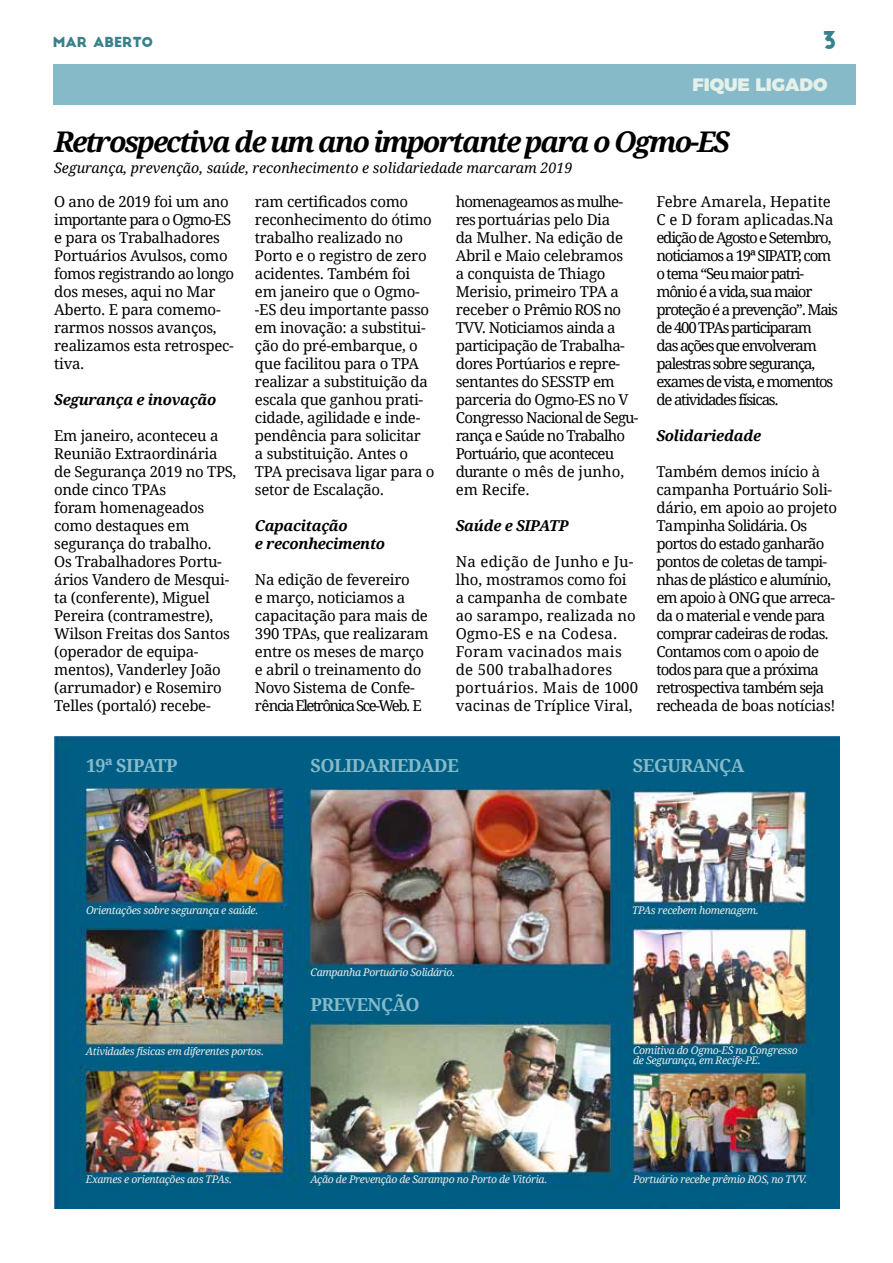
<style>
.page{position:relative;width:893px;height:1263px;background:#fff}
.page>*{position:absolute;margin:0;border:0;box-sizing:border-box;transform-origin:0 0}
.t1{font:italic 700 28.5px "Droid Serif";letter-spacing:-.07em;color:#000}
.t2{font:24px "Big John";color:#38818b}
.t3{font:700 18px "Droid Serif";letter-spacing:-.03em;color:#86bac8}
.t4{font:900 18px "Montserrat";color:#e3f1ea}
.t5{font:15px/18px "Droid Serif";letter-spacing:-.02em;color:#000}
.t6{font:15px/18px "Droid Serif";letter-spacing:-.04em;color:#000}
.t7{font:15px/18px "Droid Serif";letter-spacing:-.06em;color:#000}
.t8{font:15px/18px "Droid Serif";letter-spacing:-.08em;color:#000}
.t9{font:15px/18px "Droid Serif";color:#000}
.t10{font:italic 700 15px/18px "Droid Serif";letter-spacing:-.02em;color:#000}
.t11{font:italic 14.25px "Droid Serif";color:#000}
.t12{font:13.5px "Big John";color:#38818b}
.t13{font:italic 10.5px/10.5px "Droid Serif";letter-spacing:-.03em;color:#ececec}
.t14{font:italic 10.5px "Droid Serif";letter-spacing:-.03em;color:#ededed}
</style>
<div class="page">
<img style="left:54px;top:737px;width:785px;height:471px">
<div style="left:54px;top:64px;width:802px;height:41px;background:#86bac8"></div>
<p class="t12" style="left:53px;top:35px;width:102px">MAR ABERTO</p>
<h2 class="t2" style="left:822px;top:30px;width:17px">3</h2>
<p class="t4" style="left:692px;top:69px;width:137px">FIQUE LIGADO</p>
<h1 class="t1" style="left:54px;top:122px;width:677px">Retrospectiva de um ano importante para o Ogmo-ES</h1>
<p class="t11" style="left:54px;top:159px;width:520px">Segurança, prevenção, saúde, reconhecimento e solidariedade marcaram 2019</p>
<p class="t5" style="left:54px;top:192px;width:182px">O ano de 2019 foi um ano importante para o Ogmo-ES e para os Trabalhadores<br>Portuários Avulsos, como fomos registrando ao longo dos meses, aqui no Mar<br>Aberto. E para comemo&shy;rarmos nossos avanços, realizamos esta retrospec&shy;tiva.</p>
<p class="t10" style="left:54px;top:390px;width:164px">Segurança e inovação</p>
<p class="t5" style="left:54px;top:426px;width:184px">Em janeiro, aconteceu a<br>Reunião Extraordinária de Segurança 2019 no TPS, onde cinco TPAs<br>foram homenageados como destaques em segurança do trabalho.<br>Os Trabalhadores Portu&shy;ários Vandero de Mesqui&shy;ta (conferente), Miguel<br>Pereira (contramestre),<br>Wilson Freitas dos Santos (operador de equipa&shy;mentos), Vanderley João (arrumador) e Rosemiro<br>Telles (portaló) recebe-</p>
<p class="t5" style="left:255px;top:192px;width:181px">ram certificados como reconhecimento do ótimo trabalho realizado no<br>Porto e o registro de zero acidentes. Também foi em janeiro que o Ogmo--ES deu importante passo em inovação: a substitui&shy;ção do pré-embarque, o que facilitou para o TPA realizar a substituição da escala que ganhou prati&shy;cidade, agilidade e inde&shy;pendência para solicitar<br>a substituição. Antes o<br>TPA precisava ligar para o setor de Escalação.</p>
<p class="t10" style="left:255px;top:516px;width:132px">Capacitação<br>e reconhecimento</p>
<p class="t5" style="left:255px;top:570px;width:175px">Na edição de fevereiro<br>e março, noticiamos a capacitação para mais de<br>390 TPAs, que realizaram entre os meses de março e abril o treinamento do<br>Novo Sistema de Confe&shy;rência Eletrônica Sce-Web. E</p>
<p class="t6" style="left:456px;top:192px;width:184px">homenageamos as mulhe&shy;res portuárias pelo Dia<br>da Mulher. Na edição de<br>Abril e Maio celebramos<br>a conquista de Thiago<br>Merisio, primeiro TPA a receber o Prêmio ROS no<br>TVV. Noticiamos ainda a participação de Trabalha&shy;dores Portúarios e repre&shy;sentantes do SESSTP em parceria do Ogmo-ES no V<br>Congresso Nacional de Segu&shy;rança e Saúde no Trabalho<br>Portuário, que aconteceu durante o mês de junho, em Recife.</p>
<p class="t10" style="left:456px;top:516px;width:114px">Saúde e SIPATP</p>
<p class="t9" style="left:456px;top:552px;width:184px">Na edição de Junho e Ju&shy;lho, mostramos como foi a campanha de combate ao sarampo, realizada no<br>Ogmo-ES e na Codesa.<br>Foram vacinados mais de 500 trabalhadores portuários. Mais de 1000 vacinas de Tríplice Viral,</p>
<p class="t8" style="left:656px;top:192px;width:183px">Febre Amarela, Hepatite<br>C e D foram aplicadas.Na edição de Agosto e Setembro, noticiamos a 19ª SIPATP, com o tema “Seu maior patri&shy;mônio é a vida, sua maior proteção é a prevenção”. Mais de 400 TPAs participaram<br>das ações que envolveram palestras sobre segurança, exames de vista, e momentos de atividades físicas.</p>
<p class="t10" style="left:656px;top:426px;width:106px">Solidariedade</p>
<p class="t7" style="left:656px;top:462px;width:182px">Também demos início à campanha Portuário Soli&shy;dário, em apoio ao projeto<br>Tampinha Solidária. Os portos do estado ganharão pontos de coletas de tampi&shy;nhas de plástico e alumínio, em apoio à ONG que arreca&shy;da o material e vende para comprar cadeiras de rodas.<br>Contamos com o apoio de todos para que a próxima retrospectiva também seja recheada de boas notícias!</p>
<p class="t3" style="left:86px;top:753px;width:93px">19ª SIPATP</p>
<p class="t3" style="left:310px;top:753px;width:150px">SOLIDARIEDADE</p>
<p class="t14" style="left:86px;top:903px;width:174px">Orientações sobre segurança e saúde.</p>
<p class="t14" style="left:86px;top:1043px;width:180px">Atividades físicas em diferentes portos.</p>
<p class="t13" style="left:310px;top:967px;width:146px">Campanha Portuário Solidário.</p>
<p class="t3" style="left:310px;top:991px;width:111px">PREVENÇÃO</p>
<p class="t3" style="left:633px;top:753px;width:113px">SEGURANÇA</p>
<p class="t13" style="left:632px;top:904px;width:128px">TPAs recebem homenagem.</p>
<p class="t13" style="left:633px;top:1044px;width:166px">Comitiva do Ogmo-ES no Congresso de Segurança, em Recife-PE.</p>
<p class="t13" style="left:86px;top:1173px;width:148px">Exames e orientações aos TPAs.</p>
<p class="t13" style="left:310px;top:1173px;width:238px">Ação de Prevenção de Sarampo no Porto de Vitória.</p>
<p class="t13" style="left:633px;top:1173px;width:176px">Portuário recebe prêmio ROS, no TVV.</p>
</div>
